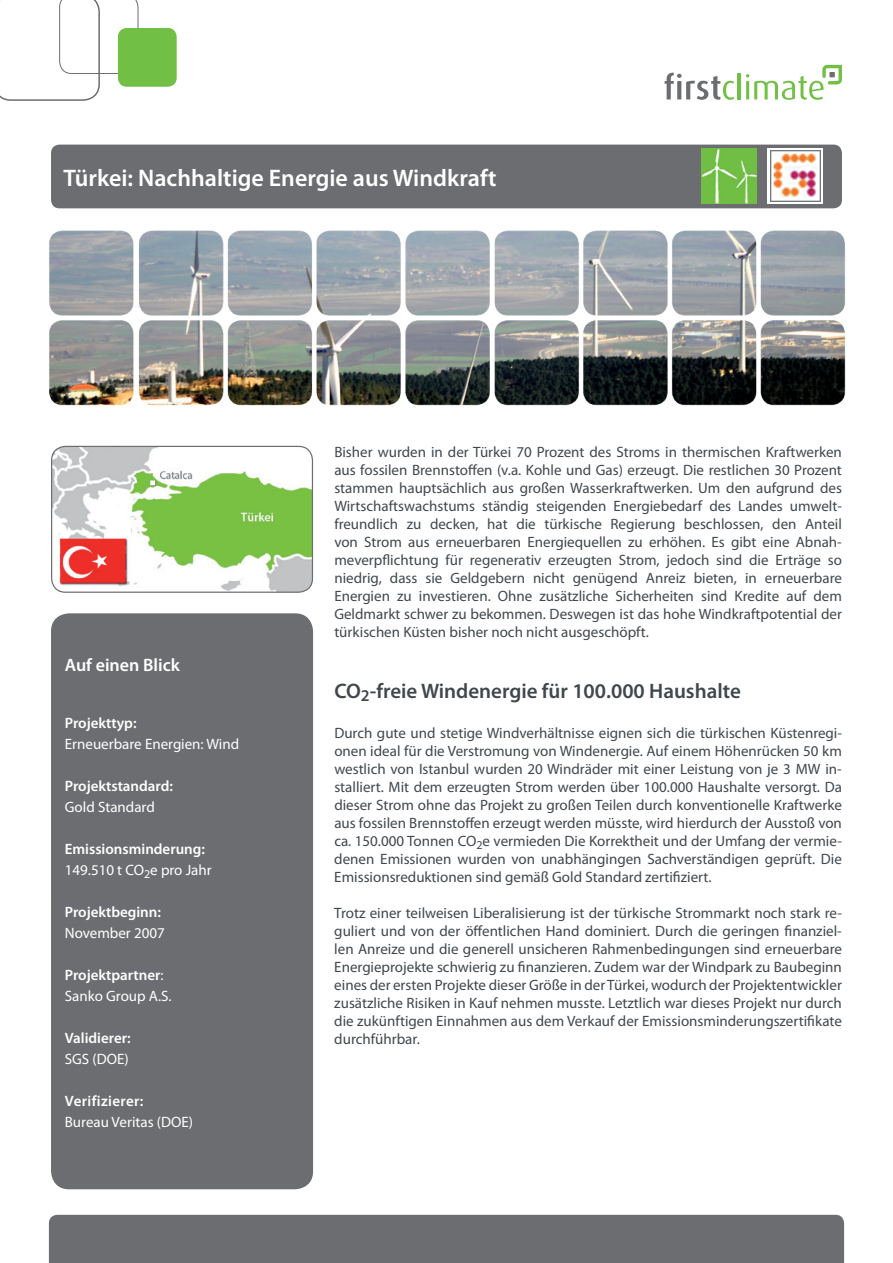
<style>
.page{position:relative;width:893px;height:1263px;background:#fff}
.page>*{position:absolute;margin:0;border:0;box-sizing:border-box;transform-origin:0 0}
.t1{font:600 24px "Myriad Pro";color:#fff}
.t2{font:600 21px "Myriad Pro";color:#41474c}
.t3{font:600 18px "Myriad Pro";color:#fff}
.t4{font:15px/18px "Myriad Pro";color:#41474c;text-align:justify}
.t5{font:15px/21px "Myriad Pro";color:#fff}
.t6{font:600 15px/21px "Myriad Pro";color:#fff}
.t7{font:600 15px "Myriad Pro";letter-spacing:.025em;color:#fff}
.s1{font-weight:400}
.s2{font-weight:600}
</style>
<div class="page">
<div style="left:51px;top:613px;width:262px;height:576px;background:#6c6d70;border-radius:18px"></div>
<svg style="left:665px;top:72px;width:69px;height:28px"></svg>
<hr style="left:738px;top:73px;width:3px;height:26px;background:#71bf44">
<svg style="left:746px;top:65px;width:96px;height:35px"></svg>
<svg style="left:0;top:0;width:138px;height:101px"></svg>
<div style="left:51px;top:145px;width:791px;height:63px;background:#6c6d70;border-radius:9px"></div>
<img style="left:49px;top:230px;width:797px;height:176px">
<div style="left:49px;top:1215px;width:795px;height:48px;background:#6c6d70"></div>
<div style="left:118px;top:28px;width:59px;height:59px;background:#71bf44;border-radius:9px"></div>
<img style="left:52px;top:446px;width:260px;height:146px">
<div style="left:51px;top:446px;width:262px;height:147px;border:1px solid #6c6d70;border-radius:14px"></div>
<svg style="left:767px;top:149px;width:56px;height:55px"></svg>
<img style="left:701px;top:149px;width:55px;height:55px">
<img style="left:770px;top:151px;width:51px;height:50px">
<h1 class="t1" style="left:63px;top:162px;width:435px">Türkei: Nachhaltige Energie aus Windkraft</h1>
<p class="t3" style="left:65px;top:654px;width:117px">Auf einen Blick</p>
<p class="t6" style="left:65px;top:712px;width:73px">Projekttyp:</p>
<p class="t5" style="left:65px;top:733px;width:176px">Erneuerbare Energien: Wind</p>
<p class="t6" style="left:65px;top:775px;width:110px">Projektstandard:</p>
<p class="t5" style="left:65px;top:796px;width:91px">Gold Standard</p>
<p class="t6" style="left:65px;top:838px;width:148px">Emissionsminderung:<br><span class="s1">149.510 t CO</span><sub>2</sub><span class="s1">e pro Jahr</span></p>
<p class="t6" style="left:65px;top:901px;width:98px">Projektbeginn:</p>
<p class="t5" style="left:65px;top:922px;width:102px">November 2007</p>
<p class="t5" style="left:65px;top:964px;width:108px"><span class="s2">Projektpartner</span>:<br>Sanko Group A.S.</p>
<p class="t6" style="left:65px;top:1027px;width:67px">Validierer:</p>
<p class="t5" style="left:65px;top:1048px;width:65px">SGS (DOE)</p>
<p class="t7" style="left:65px;top:1091px;width:80px">Verifizierer:</p>
<p class="t5" style="left:65px;top:1111px;width:130px">Bureau Veritas (DOE)</p>
<p class="t4" style="left:334px;top:443px;width:509px">Bisher wurden in der Türkei 70 Prozent des Stroms in thermischen Kraftwerken aus fossilen Brennstoffen (v.a. Kohle und Gas) erzeugt. Die restlichen 30 Prozent stammen hauptsächlich aus großen Wasserkraftwerken. Um den aufgrund des Wirtschaftswachstums ständig steigenden Energiebedarf des Landes umwelt&shy;freundlich zu decken, hat die türkische Regierung beschlossen, den Anteil von Strom aus erneuerbaren Energiequellen zu erhöhen. Es gibt eine Abnah&shy;meverpflichtung für regenerativ erzeugten Strom, jedoch sind die Erträge so niedrig, dass sie Geldgebern nicht genügend Anreiz bieten, in erneuerbare Energien zu investieren. Ohne zusätzliche Sicherheiten sind Kredite auf dem Geldmarkt schwer zu bekommen. Deswegen ist das hohe Windkraftpotential der türkischen Küsten bisher noch nicht ausgeschöpft.</p>
<h2 class="t2" style="left:334px;top:678px;width:408px">CO<sub>2</sub>-freie Windenergie für 100.000 Haushalte</h2>
<p class="t4" style="left:334px;top:724px;width:509px">Durch gute und stetige Windverhältnisse eignen sich die türkischen Küstenregi&shy;onen ideal für die Verstromung von Windenergie. Auf einem Höhenrücken 50 km westlich von Istanbul wurden 20 Windräder mit einer Leistung von je 3 MW in&shy;stalliert. Mit dem erzeugten Strom werden über 100.000 Haushalte versorgt. Da dieser Strom ohne das Projekt zu großen Teilen durch konventionelle Kraftwerke aus fossilen Brennstoffen erzeugt werden müsste, wird hierdurch der Ausstoß von ca. 150.000 Tonnen CO<sub>2</sub>e vermieden Die Korrektheit und der Umfang der vermie&shy;denen Emissionen wurden von unabhängingen Sachverständigen geprüft. Die Emissionsreduktionen sind gemäß Gold Standard zertifiziert.</p>
<p class="t4" style="left:334px;top:904px;width:509px">Trotz einer teilweisen Liberalisierung ist der türkische Strommarkt noch stark re&shy;guliert und von der öffentlichen Hand dominiert. Durch die geringen finanziel&shy;len Anreize und die generell unsicheren Rahmenbedingungen sind erneuerbare Energieprojekte schwierig zu finanzieren. Zudem war der Windpark zu Baubeginn eines der ersten Projekte dieser Größe in der Türkei, wodurch der Projektentwickler zusätzliche Risiken in Kauf nehmen musste. Letztlich war dieses Projekt nur durch die zukünftigen Einnahmen aus dem Verkauf der Emissionsminderungszertifikate durchführbar.</p>
</div>
